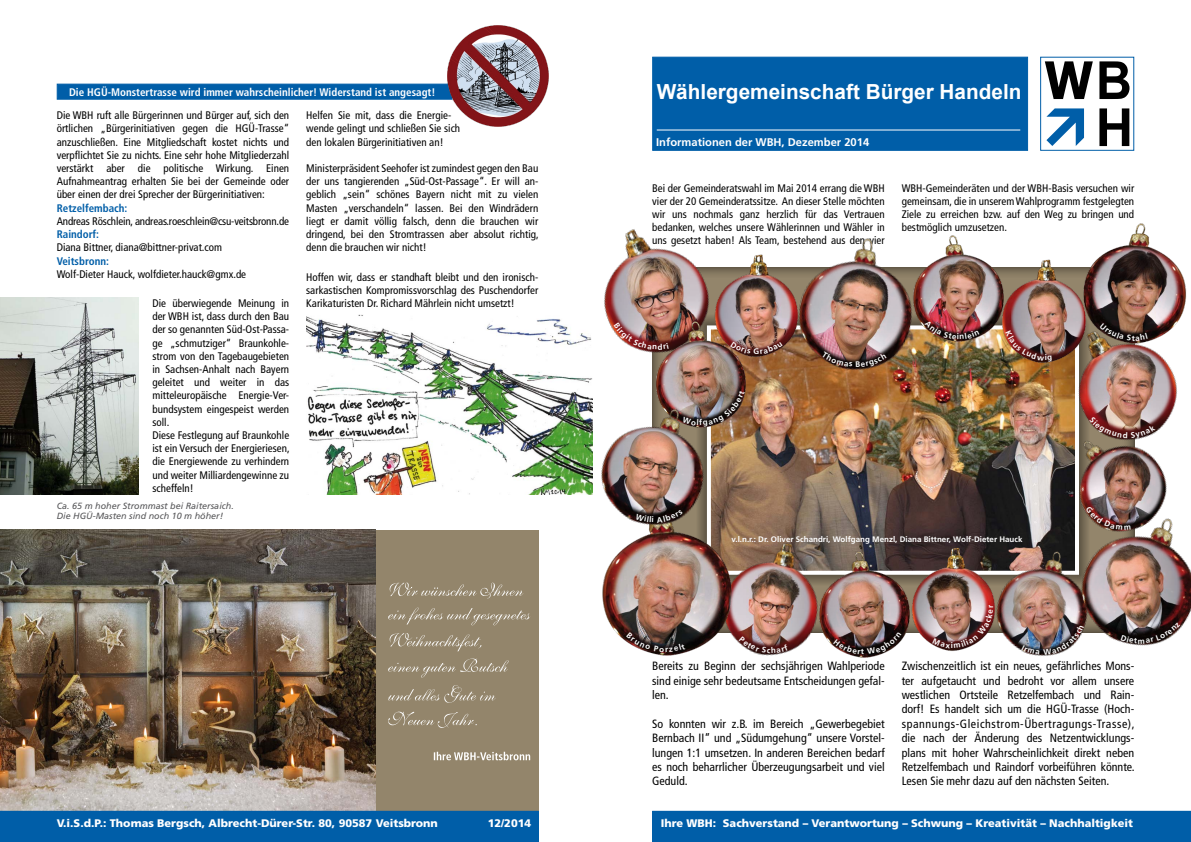
<style>
.page{position:relative;width:1191px;height:842px;background:#fff}
.page>*{position:absolute;margin:0;border:0;box-sizing:border-box;transform-origin:0 0}
.t1{font:700 20.8px "Arial";color:#fff}
.t2{font:condensed 12px/14.4px "Frutiger LT";color:#000;text-align:justify}
.t3{font:700 11.2px "Frutiger CE";color:#fff}
.t4{font:condensed 11px/13.2px "Frutiger LT";color:#000;text-align:justify}
.t5{font:900 11px "Frutiger CE";color:#fff}
.t6{font:700 condensed 11px "Frutiger LT";color:#fff}
.t7{font:700 condensed 11px "Frutiger LT";color:#005ea8}
.t8{font:italic 9px/10.8px "Frutiger LT";color:#58585a}
.t9{font:700 8px "Frutiger LT";color:#fff}
</style>
<div class="page">
<div style="left:0;top:530px;width:539px;height:285px;background:#93856b"></div>
<img style="left:0;top:530px;width:376px;height:281px">
<img style="left:306px;top:315px;width:253px;height:180px">
<div style="left:652px;top:57px;width:376px;height:94px;background:#005ea8;border:1px solid #005ea8"></div>
<hr style="left:657px;top:130px;width:363px;height:1px;background:#fff">
<div style="left:1040px;top:57px;width:94px;height:94px;border:1px solid #005ea8"></div>
<svg style="left:1044px;top:61px;width:48px;height:38px"></svg>
<svg style="left:1099px;top:61px;width:30px;height:38px"></svg>
<svg style="left:1099px;top:108px;width:30px;height:38px"></svg>
<svg style="left:1046px;top:108px;width:38px;height:38px"></svg>
<div style="left:652px;top:811px;width:539px;height:31px;background:#005ea8"></div>
<div style="left:0;top:811px;width:539px;height:31px;background:#005ea8"></div>
<div style="left:57px;top:84px;width:482px;height:16px;background:#005ea8;border:1px solid #005ea8"></div>
<svg style="left:434px;top:752px;width:96px;height:8px"></svg>
<svg style="left:388px;top:712px;width:89px;height:16px"></svg>
<svg style="left:388px;top:685px;width:108px;height:18px"></svg>
<svg style="left:388px;top:659px;width:120px;height:19px"></svg>
<svg style="left:390px;top:633px;width:91px;height:18px"></svg>
<svg style="left:388px;top:607px;width:142px;height:18px"></svg>
<svg style="left:390px;top:583px;width:133px;height:15px"></svg>
<img style="left:447px;top:25px;width:101px;height:102px">
<img style="left:0;top:298px;width:138px;height:196px">
<img style="left:745px;top:359px;width:290px;height:183px">
<img style="left:1128px;top:223px;width:59px;height:69px">
<img style="left:919px;top:542px;width:42px;height:27px">
<img style="left:947px;top:235px;width:17px;height:18px">
<img style="left:734px;top:522px;width:111px;height:41px">
<img style="left:558px;top:229px;width:92px;height:151px">
<img style="left:758px;top:238px;width:189px;height:160px">
<img style="left:705px;top:249px;width:104px;height:111px">
<img style="left:797px;top:536px;width:122px;height:105px">
<img style="left:602px;top:556px;width:132px;height:100px">
<img style="left:986px;top:259px;width:106px;height:106px">
<img style="left:961px;top:517px;width:72px;height:116px">
<img style="left:1033px;top:567px;width:158px;height:66px">
<img style="left:1028px;top:397px;width:161px;height:170px">
<img style="left:1001px;top:570px;width:80px;height:86px">
<img style="left:806px;top:259px;width:100px;height:133px">
<img style="left:1087px;top:469px;width:76px;height:67px">
<img style="left:729px;top:563px;width:84px;height:93px">
<img style="left:1087px;top:536px;width:96px;height:110px">
<img style="left:611px;top:247px;width:94px;height:119px">
<img style="left:1009px;top:281px;width:74px;height:99px">
<img style="left:920px;top:253px;width:80px;height:106px">
<img style="left:825px;top:569px;width:76px;height:89px">
<img style="left:915px;top:569px;width:72px;height:82px">
<img style="left:1092px;top:245px;width:87px;height:47px">
<img style="left:718px;top:272px;width:76px;height:101px">
<img style="left:634px;top:307px;width:122px;height:130px">
<img style="left:662px;top:339px;width:78px;height:27px">
<img style="left:559px;top:366px;width:186px;height:190px">
<img style="left:608px;top:429px;width:88px;height:113px">
<img style="left:1035px;top:292px;width:154px;height:177px">
<img style="left:1087px;top:343px;width:85px;height:114px">
<svg style="left:635px;top:510px;width:48px;height:12px"></svg>
<svg style="left:626px;top:632px;width:59px;height:20px"></svg>
<svg style="left:1089px;top:416px;width:66px;height:23px;background:#82564d"></svg>
<img style="left:682px;top:390px;width:62px;height:37px">
<svg style="left:614px;top:323px;width:55px;height:27px"></svg>
<svg style="left:730px;top:341px;width:52px;height:13px"></svg>
<svg style="left:821px;top:352px;width:65px;height:15px"></svg>
<svg style="left:924px;top:320px;width:55px;height:19px"></svg>
<svg style="left:1005px;top:331px;width:47px;height:31px"></svg>
<svg style="left:1099px;top:323px;width:48px;height:18px"></svg>
<svg style="left:1085px;top:506px;width:45px;height:24px"></svg>
<svg style="left:1120px;top:622px;width:60px;height:22px"></svg>
<img style="left:1021px;top:624px;width:63px;height:31px">
<svg style="left:932px;top:609px;width:61px;height:39px;background:#986f6a"></svg>
<svg style="left:833px;top:632px;width:68px;height:23px;background:#574543"></svg>
<svg style="left:739px;top:636px;width:49px;height:17px"></svg>
<p class="t6" style="left:69px;top:86px;width:368px">Die HGÜ-Monstertrasse wird immer wahrscheinlicher! Widerstand ist angesagt!</p>
<p class="t4" style="left:57px;top:109px;width:234px">Die WBH ruft alle Bürgerinnen und Bürger auf, sich den örtlichen „Bürgerinitiativen gegen die HGÜ-Trasse“ anzuschließen. Eine Mitgliedschaft kostet nichts und verpflichtet Sie zu nichts. Eine sehr hohe Mitgliederzahl verstärkt aber die politische Wirkung. Einen Aufnahmeantrag erhalten Sie bei der Gemeinde oder über einen der drei Sprecher der Bürgerinitiativen:</p>
<p class="t7" style="left:57px;top:201px;width:72px">Retzelfembach:</p>
<p class="t4" style="left:57px;top:215px;width:234px">Andreas Röschlein, andreas.roeschlein@csu-veitsbronn.de</p>
<p class="t7" style="left:57px;top:228px;width:44px">Raindorf:</p>
<p class="t4" style="left:57px;top:241px;width:167px">Diana Bittner, diana@bittner-privat.com</p>
<p class="t7" style="left:57px;top:254px;width:54px">Veitsbronn:</p>
<p class="t4" style="left:57px;top:267px;width:191px">Wolf-Dieter Hauck, wolfdieter.hauck@gmx.de</p>
<p class="t4" style="left:152px;top:297px;width:139px;text-align:left">Die überwiegende Meinung in der WBH ist, dass durch den Bau der so genannten Süd-Ost-Passa&shy;ge „schmutziger“ Braunkohle&shy;strom von den Tagebaugebieten in Sachsen-Anhalt nach Bayern geleitet und weiter in das mitteleuropäische Energie-Ver&shy;bundsystem eingespeist werden soll.<br>Diese Festlegung auf Braunkohle ist ein Versuch der Energieriesen, die Energiewende zu verhindern und weiter Milliardengewinne zu scheffeln!</p>
<p class="t8" style="left:57px;top:500px;width:179px">Ca. 65 m hoher Strommast bei Raitersaich.<br>Die HGÜ-Masten sind noch 10 m höher!</p>
<p class="t4" style="left:306px;top:109px;width:155px;text-align:left">Helfen Sie mit, dass die Energie&shy;wende gelingt und schließen Sie sich den lokalen Bürgerinitiativen an!</p>
<p class="t4" style="left:306px;top:162px;width:234px">Ministerpräsident Seehofer ist zumindest gegen den Bau der uns tangierenden „Süd-Ost-Passage“. Er will an&shy;geblich „sein“ schönes Bayern nicht mit zu vielen Masten „verschandeln“ lassen. Bei den Windrädern liegt er damit völlig falsch, denn die brauchen wir dringend, bei den Stromtrassen aber absolut richtig, denn die brauchen wir nicht!</p>
<p class="t4" style="left:306px;top:270px;width:234px">Hoffen wir, dass er standhaft bleibt und den ironisch&shy;sarkastischen Kompromissvorschlag des Puschendorfer Karikaturisten Dr. Richard Mährlein nicht umsetzt!</p>
<p class="t5" style="left:57px;top:816px;width:383px">V.i.S.d.P.: Thomas Bergsch, Albrecht-Dürer-Str. 80, 90587 Veitsbronn</p>
<p class="t5" style="left:488px;top:816px;width:45px">12/2014</p>
<h1 class="t1" style="left:656px;top:78px;width:366px">Wählergemeinschaft Bürger Handeln</h1>
<p class="t3" style="left:656px;top:135px;width:215px">Informationen der WBH, Dezember 2014</p>
<p class="t4" style="left:652px;top:181px;width:234px">Bei der Gemeinderatswahl im Mai 2014 errang die WBH vier der 20 Gemeinderatssitze. An dieser Stelle möchten wir uns nochmals ganz herzlich für das Vertrauen bedanken, welches unsere Wählerinnen und Wähler in uns gesetzt haben! Als Team, bestehend aus den vier</p>
<p class="t4" style="left:901px;top:181px;width:234px">WBH-Gemeinderäten und der WBH-Basis versuchen wir gemeinsam, die in unserem Wahlprogramm festgelegten Ziele zu erreichen bzw. auf den Weg zu bringen und bestmöglich umzusetzen.</p>
<p class="t9" style="left:1044px;top:353px;width:4px">i</p>
<p class="t9" style="left:731px;top:534px;width:292px">v.l.n.r.: Dr. Oliver Schandri, Wolfgang Menzl, Diana Bittner, Wolf-Dieter Hauck</p>
<p class="t9" style="left:950px;top:640px;width:4px">i</p>
<p class="t9" style="left:985px;top:608px;width:5px;rotate:-90deg">r</p>
<p class="t2" style="left:901px;top:659px;width:234px">Zwischenzeitlich ist ein neues, gefährliches Mons&shy;ter aufgetaucht und bedroht vor allem unsere westlichen Ortsteile Retzelfembach und Rain&shy;dorf! Es handelt sich um die HGÜ-Trasse (Hoch&shy;spannungs-Gleichstrom-Übertragungs-Trasse), die nach der Änderung des Netzentwicklungs&shy;plans mit hoher Wahrscheinlichkeit direkt neben Retzelfembach und Raindorf vorbeiführen könnte.<br>Lesen Sie mehr dazu auf den nächsten Seiten.</p>
<p class="t5" style="left:660px;top:816px;width:474px">Ihre WBH: Sachverstand – Verantwortung – Schwung – Kreativität – Nachhaltigkeit</p>
<p class="t2" style="left:652px;top:659px;width:234px">Bereits zu Beginn der sechsjährigen Wahlperiode sind einige sehr bedeutsame Entscheidungen gefal&shy;len.</p>
<p class="t2" style="left:652px;top:717px;width:234px">So konnten wir z.B. im Bereich „Gewerbegebiet Bernbach II“ und „Südumgehung“ unsere Vorstel&shy;lungen 1:1 umsetzen. In anderen Bereichen bedarf es noch beharrlicher Überzeugungsarbeit und viel Geduld.</p>
</div>
